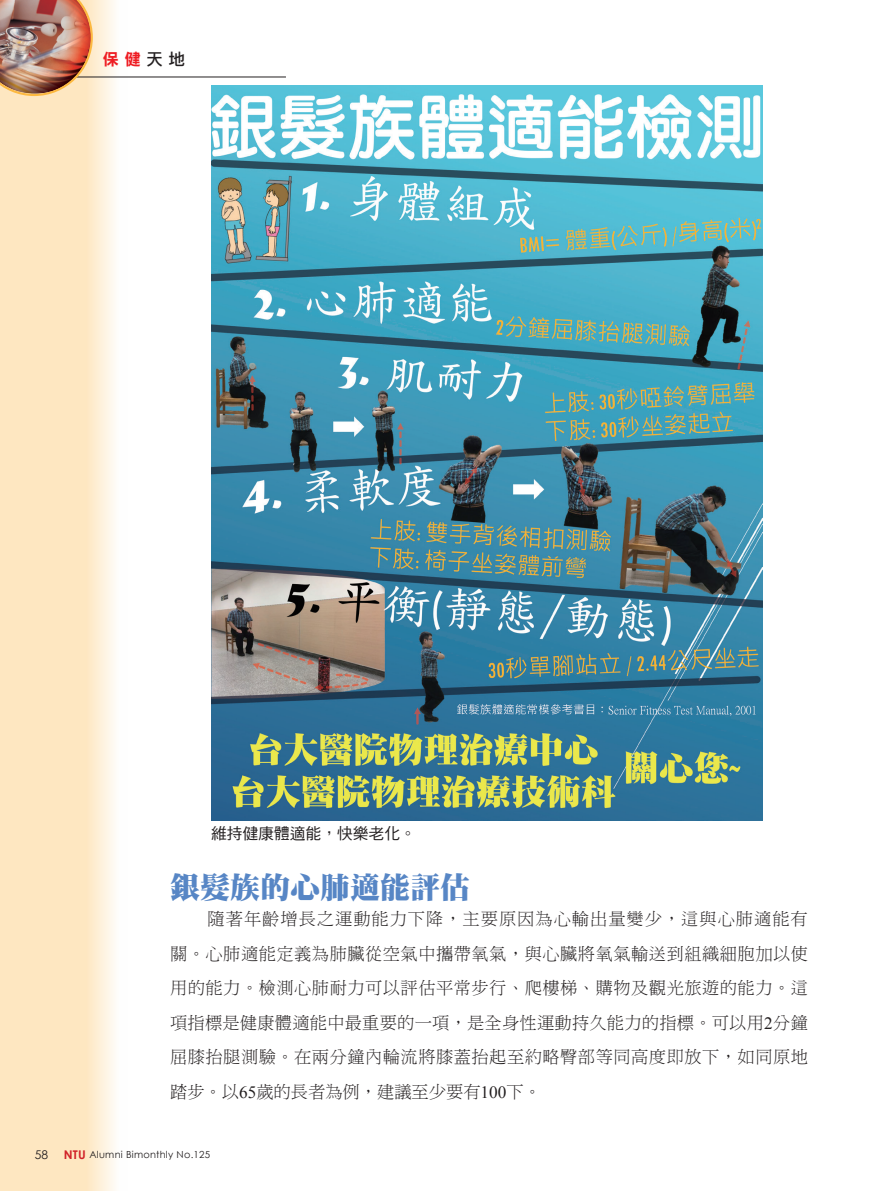
<style>
.page{position:relative;width:893px;height:1191px;background:#fff}
.page>*{position:absolute;margin:0;border:0;box-sizing:border-box;transform-origin:0 0}
.內文-中標{font:30px "DF Ming Std W12";color:#5786c5}
.內文11_5{font:17.25px/34.5px "DF Ming Std W3";letter-spacing:.03em;color:#231f20;text-align:justify}
.t1{font:16.5px "DF Hei Std W9";color:#ee1d23}
.圖說{font:15.75px "DF Hei Std W5";color:#231f20}
.t2{font:12px "Century Gothic";color:#231f20}
.t3{font:9.75px "Century Gothic";letter-spacing:.025em;color:#231f20}
.s1{font-family:"DF Li Hei Std W5";color:#231f20}
.s2{font-family:"Times New Roman"}
.s3{font-weight:700;font-size:12px;color:#d1232a}
</style>
<div class="page">
<svg style="left:0;top:0;width:128px;height:1191px;background:#fdebcc"></svg>
<img style="left:211px;top:85px;width:552px;height:735px">
<hr style="left:0;top:77px;width:286px;height:1px;background:#231f20">
<img style="left:0;top:0;width:93px;height:96px">
<p class="t1" style="left:103px;top:50px;width:84px">保 健 <span class="s1">天地</span></p>
<p class="圖說" style="left:211px;top:824px;width:206px">維持健康體適能，快樂老化。</p>
<p class="內文-中標" style="left:170px;top:870px;width:301px">銀髮族的心肺適能評估</p>
<p class="內文11_5" style="left:170px;top:901px;width:639px;text-indent:38px">隨著年齡增長之運動能力下降，主要原因為心輸出量變少，這與心肺適能有關。心肺適能定義為肺臟從空氣中攜帶氧氣，與心臟將氧氣輸送到組織細胞加以使用的能力。檢測心肺耐力可以評估平常步行、爬樓梯、購物及觀光旅遊的能力。這項指標是健康體適能中最重要的一項，是全身性運動持久能力的指標。可以用<span class="s2">2</span>分鐘屈膝抬腿測驗。在兩分鐘內輪流將膝蓋抬起至約略臀部等同高度即放下，如同原地踏步。以<span class="s2">65</span>歲的長者為例，建議至少要有<span class="s2">100</span>下。</p>
<p class="t2" style="left:35px;top:1146px;width:15px">58</p>
<p class="t3" style="left:64px;top:1147px;width:148px"><span class="s3">NTU</span> Alumni Bimonthly No.125</p>
</div>
